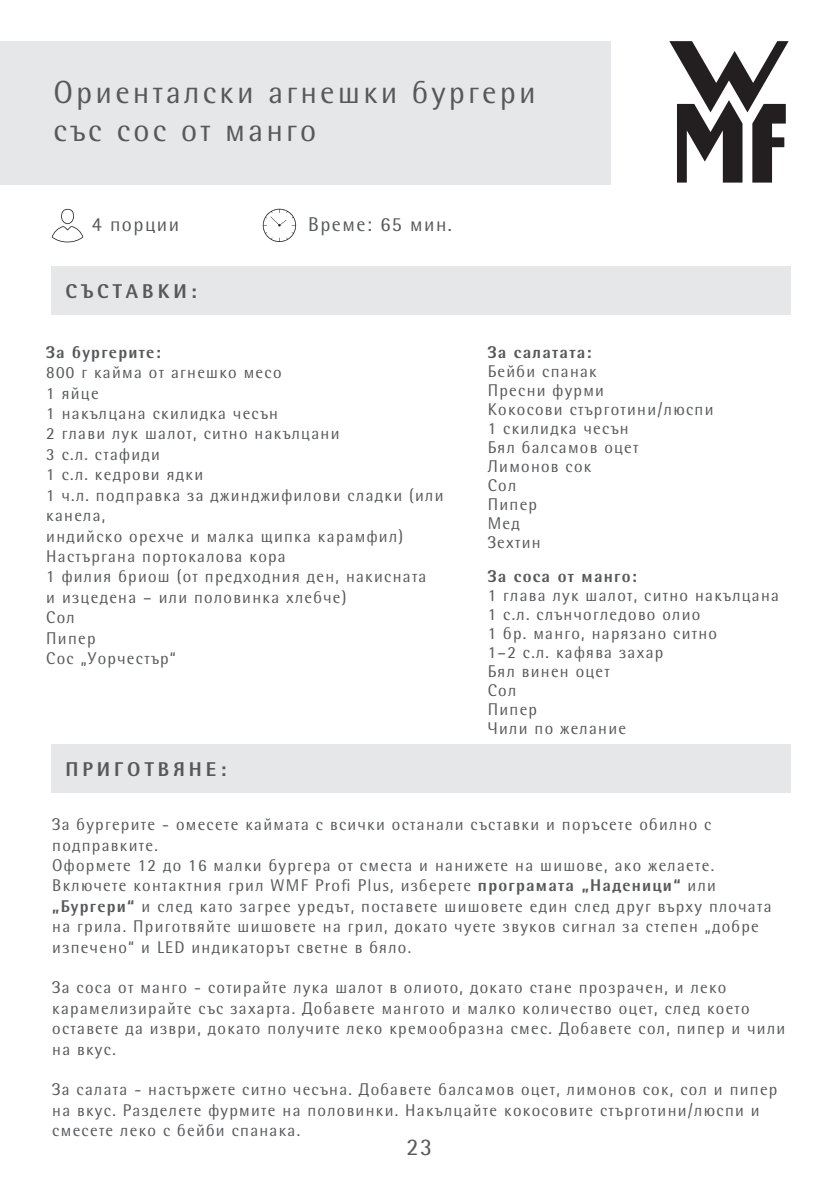
<style>
.page{position:relative;width:840px;height:1191px;background:#fff}
.page>*{position:absolute;margin:0;border:0;box-sizing:border-box;transform-origin:0 0}
.t1{font:32px/38.4px "WMF Rotis";letter-spacing:.1em;color:#57585a}
.t2{font:24px "WMF Rotis";color:#57585a}
.t3{font:700 20px "WMF Rotis";letter-spacing:.2em;color:#57585a}
.t4{font:20px "WMF Rotis";letter-spacing:.075em;color:#57585a}
.t5{font:17px/20.4px "WMF Rotis";letter-spacing:.075em;color:#57585a}
.t6{font:700 17px "WMF Rotis";letter-spacing:.075em;color:#57585a}
.s1{font-weight:700}
</style>
<div class="page">
<div style="left:0;top:41px;width:610px;height:144px;background:#e6e7e9"></div>
<svg style="left:669px;top:41px;width:119px;height:142px"></svg>
<div style="left:51px;top:266px;width:740px;height:48px;background:#e6e7e9"></div>
<svg style="left:263px;top:209px;width:33px;height:33px"></svg>
<svg style="left:52px;top:209px;width:31px;height:33px"></svg>
<div style="left:51px;top:744px;width:740px;height:48px;background:#e6e7e9"></div>
<h1 class="t1" style="left:53px;top:72px;width:483px">Ориенталски агнешки бургери със сос от манго</h1>
<p class="t4" style="left:92px;top:212px;width:89px">4 порции</p>
<p class="t4" style="left:308px;top:212px;width:145px">Време: 65 мин.</p>
<p class="t3" style="left:65px;top:279px;width:133px">СЪСТАВКИ:</p>
<p class="t6" style="left:46px;top:341px;width:116px">За бургерите:</p>
<p class="t5" style="left:46px;top:362px;width:398px">800 г кайма от агнешко месо<br>1 яйце<br>1 накълцана скилидка чесън<br>2 глави лук шалот, ситно накълцани<br>3 с.л. стафиди<br>1 с.л. кедрови ядки<br>1 ч.л. подправка за джинджифилови сладки (или канела,<br>индийско орехче и малка щипка карамфил)<br>Настъргана портокалова кора<br>1 филия бриош (от предходния ден, накисната<br>и изцедена – или половинка хлебче)<br>Сол<br>Пипер<br>Сос „Уорчестър“</p>
<p class="t3" style="left:65px;top:757px;width:162px">ПРИГОТВЯНЕ:</p>
<p class="t6" style="left:487px;top:341px;width:105px">За салатата:</p>
<p class="t5" style="left:487px;top:361px;width:227px;line-height:19px">Бейби спанак<br>Пресни фурми<br>Кокосови стърготини/люспи<br>1 скилидка чесън<br>Бял балсамов оцет<br>Лимонов сок<br>Сол<br>Пипер<br>Мед<br>Зехтин</p>
<p class="t6" style="left:487px;top:565px;width:150px">За соса от манго:</p>
<p class="t5" style="left:487px;top:585px;width:293px;line-height:19px">1 глава лук шалот, ситно накълцана<br>1 с.л. слънчогледово олио<br>1 бр. манго, нарязано ситно<br>1–2 с.л. кафява захар<br>Бял винен оцет<br>Сол<br>Пипер<br>Чили по желание</p>
<p class="t5" style="left:52px;top:814px;width:720px">За бургерите - омесете каймата с всички останали съставки и поръсете обилно с подправките.<br>Оформете 12 до 16 малки бургера от сместа и нанижете на шишове, ако желаете.<br>Включете контактния грил WMF Profi Plus, изберете <span class="s1">програмата „Наденици“</span> или <span class="s1">„Бургери“</span> и след като загрее уредът, поставете шишовете един след друг върху плочата на грила. Приготвяйте шишовете на грил, докато чуете звуков сигнал за степен „добре изпечено“ и LED индикаторът светне в бяло.</p>
<p class="t5" style="left:52px;top:977px;width:734px">За соса от манго - сотирайте лука шалот в олиото, докато стане прозрачен, и леко карамелизирайте със захарта. Добавете мангото и малко количество оцет, след което оставете да изври, докато получите леко кремообразна смес. Добавете сол, пипер и чили на вкус.</p>
<p class="t5" style="left:52px;top:1079px;width:726px">За салата - настържете ситно чесъна. Добавете балсамов оцет, лимонов сок, сол и пипер на вкус. Разделете фурмите на половинки. Накълцайте кокосовите стърготини/люспи и смесете леко с бейби спанака.</p>
<h2 class="t2" style="left:406px;top:1132px;width:27px">23</h2>
</div>
